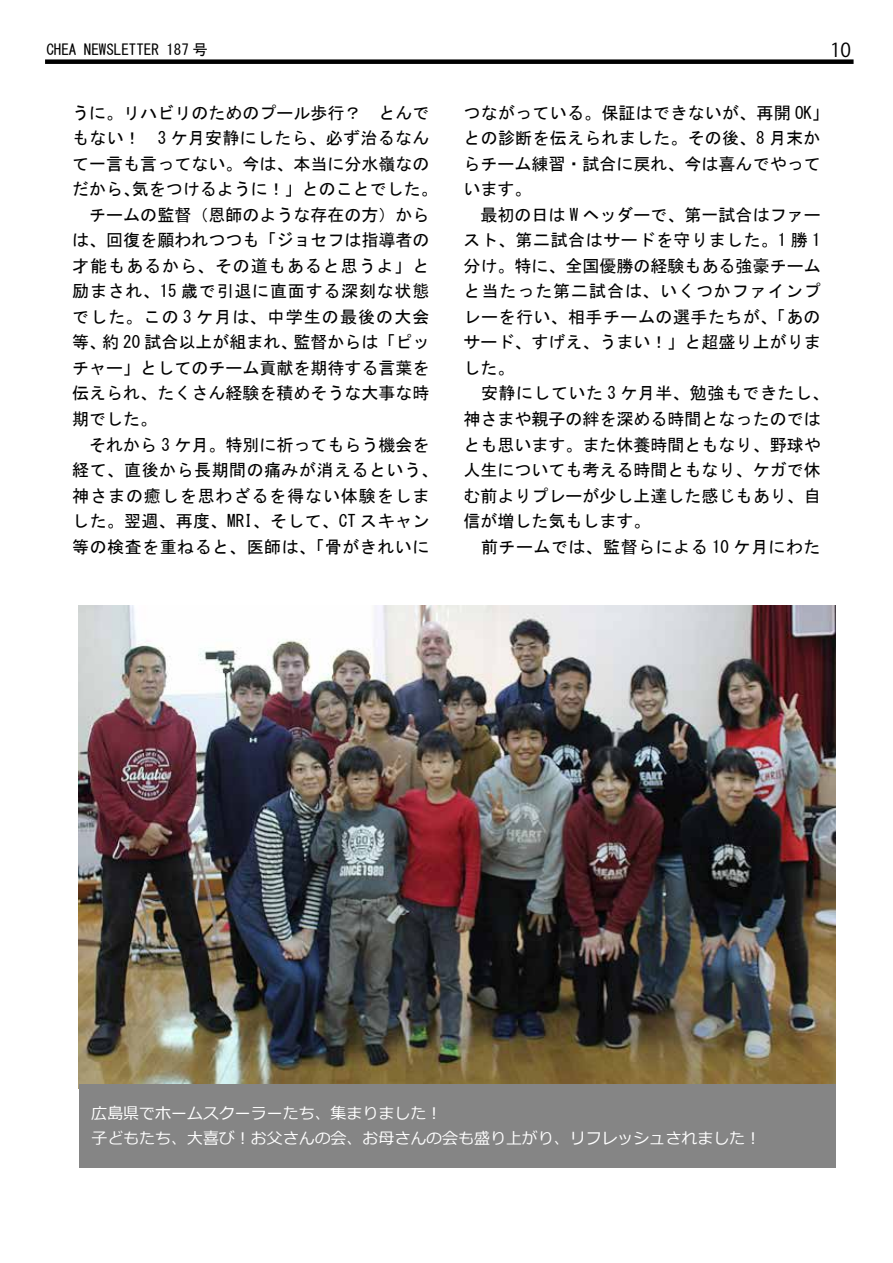
<style>
.page{position:relative;width:893px;height:1263px;background:#fff}
.page>*{position:absolute;margin:0;border:0;box-sizing:border-box;transform-origin:0 0}
.t1{font:19.2px "Koz Go Pr 6 N";color:#000}
.t2{font:16.95px/25.5px "MS Gothic";color:#000}
.t3{font:15.9px/25.5px "Meiryo";color:#fff}
.t4{font:15px "MS Gothic";color:#000}
</style>
<div class="page">
<div style="left:45px;top:59px;width:809px;height:5px;background:#000"></div>
<img style="left:79px;top:606px;width:757px;height:478px">
<div style="left:79px;top:1084px;width:757px;height:83px;background:#858585"></div>
<p class="t4" style="left:46px;top:42px;width:163px">CHEA NEWSLETTER 187 号</p>
<p class="t1" style="left:830px;top:39px;width:23px">10</p>
<p class="t2" style="left:72px;top:100px;width:367px">うに。リハビリのためのプール歩行？　とんでもない！　3 ケ月安静にしたら、必ず治るなんて一言も言ってない。今は、本当に分水嶺なのだから、気をつけるように！」とのことでした。　チームの監督（恩師のような存在の方）からは、回復を願われつつも「ジョセフは指導者の才能もあるから、その道もあると思うよ」と励まされ、15 歳で引退に直面する深刻な状態でした。この 3 ケ月は、中学生の最後の大会等、約 20 試合以上が組まれ、監督からは「ピッチャー」としてのチーム貢献を期待する言葉を伝えられ、たくさん経験を積めそうな大事な時期でした。<br>　それから 3 ケ月。特別に祈ってもらう機会を経て、直後から長期間の痛みが消えるという、神さまの癒しを思わざるを得ない体験をしました。翌週、再度、MRI、そして、CT スキャン等の検査を重ねると、医師は、「骨がきれいに</p>
<p class="t2" style="left:463px;top:100px;width:367px">つながっている。保証はできないが、再開 OK」との診断を伝えられました。その後、8 月末からチーム練習・試合に戻れ、今は喜んでやっています。<br>　最初の日は W ヘッダーで、第一試合はファースト、第二試合はサードを守りました。1 勝 1分け。特に、全国優勝の経験もある強豪チームと当たった第二試合は、いくつかファインプレーを行い、相手チームの選手たちが、「あのサード、すげえ、うまい！」と超盛り上がりました。<br>　安静にしていた 3 ケ月半、勉強もできたし、神さまや親子の絆を深める時間となったのではとも思います。また休養時間ともなり、野球や人生についても考える時間ともなり、ケガで休む前よりプレーが少し上達した感じもあり、自信が増した気もします。<br>　前チームでは、監督らによる 10 ケ月にわた</p>
<p class="t3" style="left:91px;top:1101px;width:671px">広島県でホームスクーラーたち、集まりました！<br>子どもたち、大喜び！お父さんの会、お母さんの会も盛り上がり、リフレッシュされました！</p>
</div>
